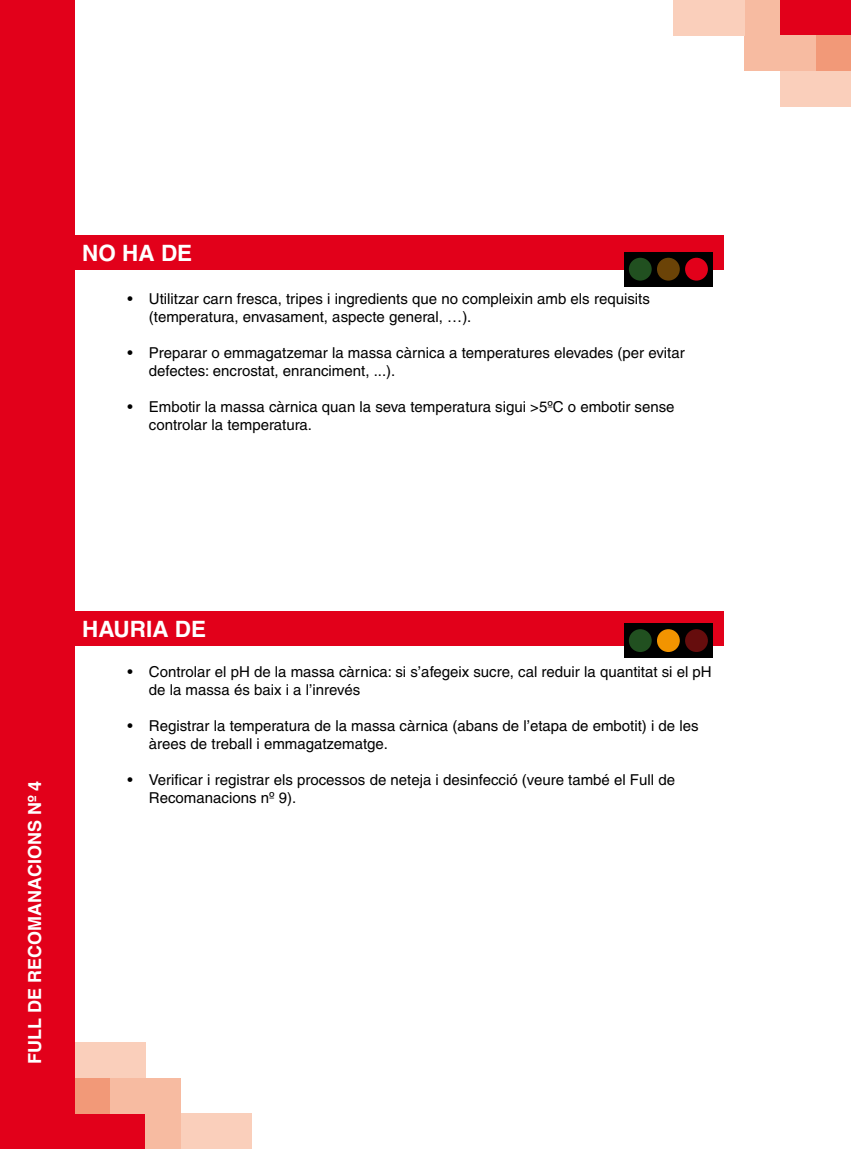
<style>
.page{position:relative;width:851px;height:1149px;background:#fff}
.page>*{position:absolute;margin:0;border:0;box-sizing:border-box;transform-origin:0 0}
.t1{font:700 22.5px "Helvetica";color:#fff}
.t2{font:700 18px "Helvetica";color:#fff}
.t3{font:15px/18px "Helvetica";color:#000}
</style>
<div class="page">
<div style="left:74px;top:235px;width:649px;height:34px;background:#e2001a"></div>
<div style="left:74px;top:611px;width:649px;height:34px;background:#e2001a"></div>
<div style="left:624px;top:252px;width:88px;height:34px;background:#000"></div>
<div style="left:628px;top:258px;width:23px;height:22px;background:#215020;border-radius:50%"></div>
<div style="left:657px;top:258px;width:22px;height:22px;background:#6b4307;border-radius:50%"></div>
<div style="left:685px;top:258px;width:22px;height:22px;background:#e2001a;border-radius:50%"></div>
<div style="left:624px;top:623px;width:88px;height:34px;background:#000"></div>
<div style="left:628px;top:629px;width:23px;height:22px;background:#215020;border-radius:50%"></div>
<div style="left:657px;top:629px;width:22px;height:22px;background:#f29400;border-radius:50%"></div>
<div style="left:685px;top:629px;width:22px;height:22px;background:#660d0d;border-radius:50%"></div>
<div style="left:74px;top:1112px;width:36px;height:36px;background:#e2001a"></div>
<div style="left:110px;top:1112px;width:35px;height:36px;background:#e2001a"></div>
<div style="left:145px;top:1112px;width:36px;height:36px;background:#f7bba1"></div>
<div style="left:74px;top:1077px;width:36px;height:35px;background:#f29978"></div>
<div style="left:110px;top:1077px;width:35px;height:35px;background:#f7bba1"></div>
<div style="left:145px;top:1077px;width:36px;height:35px;background:#f7bba1"></div>
<div style="left:74px;top:1042px;width:36px;height:35px;background:#facfbb"></div>
<div style="left:110px;top:1042px;width:35px;height:35px;background:#facfbb"></div>
<div style="left:181px;top:1112px;width:35px;height:36px;background:#facfbb"></div>
<div style="left:216px;top:1112px;width:36px;height:36px;background:#facfbb"></div>
<div style="left:0;top:0;width:74px;height:1148px;background:#e2001a"></div>
<div style="left:815px;top:0;width:35px;height:36px;background:#e2001a"></div>
<div style="left:780px;top:0;width:35px;height:36px;background:#e2001a"></div>
<div style="left:744px;top:0;width:36px;height:36px;background:#f7bba1"></div>
<div style="left:815px;top:36px;width:35px;height:35px;background:#f29978"></div>
<div style="left:780px;top:36px;width:35px;height:35px;background:#f7bba1"></div>
<div style="left:744px;top:36px;width:36px;height:35px;background:#f7bba1"></div>
<div style="left:815px;top:71px;width:35px;height:35px;background:#facfbb"></div>
<div style="left:780px;top:71px;width:35px;height:35px;background:#facfbb"></div>
<div style="left:708px;top:0;width:36px;height:36px;background:#facfbb"></div>
<div style="left:673px;top:0;width:36px;height:36px;background:#facfbb"></div>
<h1 class="t1" style="left:82px;top:239px;width:112px">NO HA DE</h1>
<p class="t3" style="left:128px;top:289px;width:7px">•</p>
<p class="t3" style="left:128px;top:343px;width:7px">•</p>
<p class="t3" style="left:128px;top:397px;width:7px">•</p>
<p class="t3" style="left:149px;top:289px;width:502px">Utilitzar carn fresca, tripes i ingredients que no compleixin amb els requisits (temperatura, envasament, aspecte general, …).</p>
<p class="t3" style="left:149px;top:343px;width:537px">Preparar o emmagatzemar la massa càrnica a temperatures elevades (per evitar defectes: encrostat, enranciment, ...).</p>
<p class="t3" style="left:149px;top:397px;width:527px">Embotir la massa càrnica quan la seva temperatura sigui &gt;5ºC o embotir sense controlar la temperatura.</p>
<p class="t2" style="left:24px;top:1063px;width:284px;rotate:-90deg">FULL DE RECOMANACIONS Nº 4</p>
<h1 class="t1" style="left:82px;top:615px;width:125px">HAURIA DE</h1>
<p class="t3" style="left:128px;top:662px;width:7px">•</p>
<p class="t3" style="left:128px;top:716px;width:7px">•</p>
<p class="t3" style="left:128px;top:770px;width:7px">•</p>
<p class="t3" style="left:149px;top:662px;width:564px">Controlar el pH de la massa càrnica: si s’afegeix sucre, cal reduir la quantitat si el pH de la massa és baix i a l’inrevés</p>
<p class="t3" style="left:149px;top:716px;width:551px">Registrar la temperatura de la massa càrnica (abans de l’etapa de embotit) i de les àrees de treball i emmagatzematge.</p>
<p class="t3" style="left:149px;top:770px;width:527px">Verificar i registrar els processos de neteja i desinfecció (veure també el Full de<br>Recomanacions nº 9).</p>
</div>
